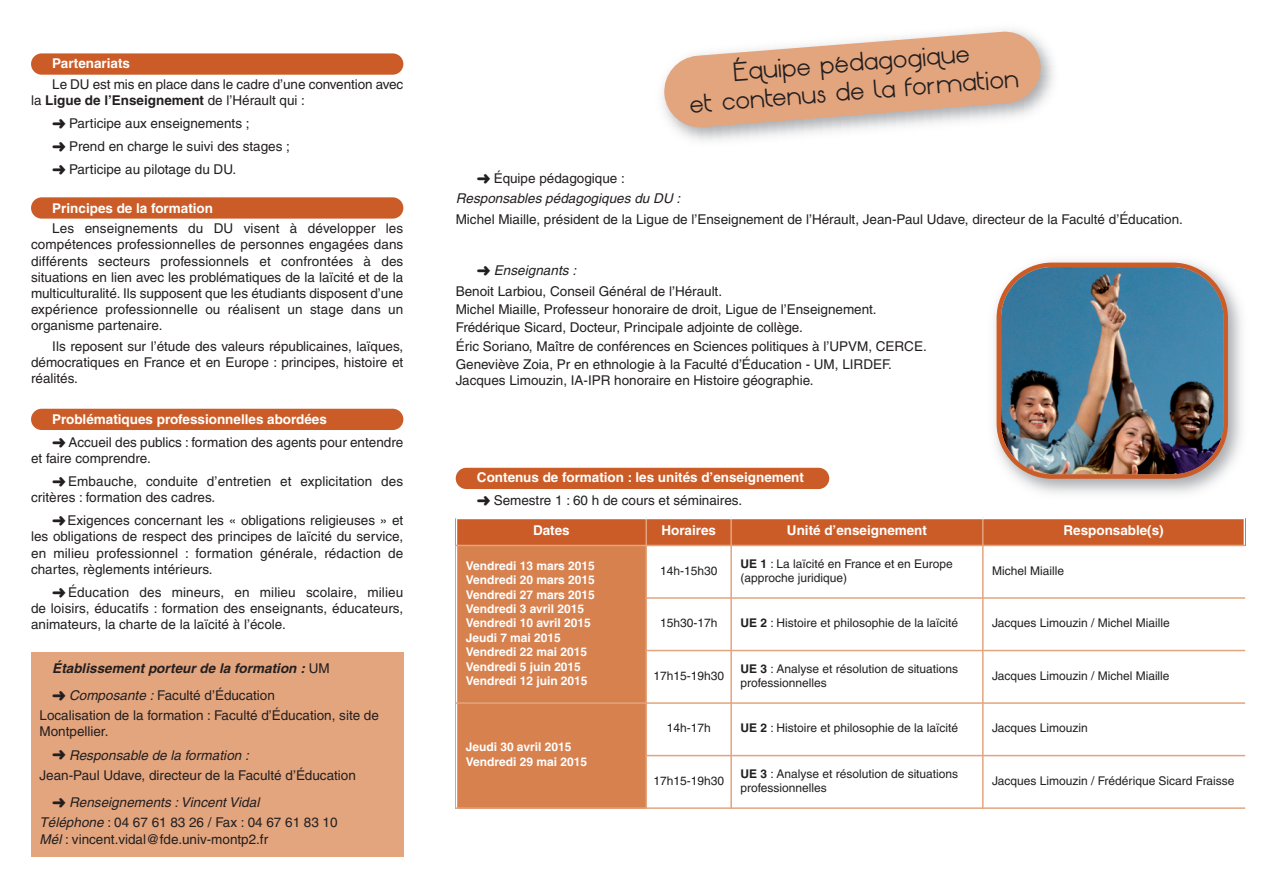
<style>
.page{position:relative;width:1263px;height:893px;background:#fff}
.page>*{position:absolute;margin:0;border:0;box-sizing:border-box;transform-origin:0 0}
.t1{font:800 18px/28.8px "Origin";color:#231f20;text-align:center}
.t2{font:13.5px/16.2px "Helvetica";color:#231f20}
.t3{font:700 13.5px/23.1px "Helvetica";color:#fff}
.t4{font:italic 13.5px/20.2px "Helvetica";color:#231f20}
.t5{font:italic 700 13.5px/27.3px "Helvetica";color:#231f20}
.t6{font:12px/14.4px "Helvetica";color:#231f20}
.t7{font:700 12px/14.4px "Helvetica";color:#fff}
.s1{font-weight:700}
.s2{font-weight:700;color:#fff}
.s3{font-weight:400;font-style:normal}
.s4{font-weight:400}
.s5{font-style:italic}
.s6{font-style:normal}
.s7{color:#231f20}
.s8{font-weight:400;color:#231f20}
</style>
<div class="page">
<svg style="left:663px;top:30px;width:379px;height:99px"></svg>
<div style="left:31px;top:53px;width:372px;height:22px;background:#cb5c27;border-radius:11px"></div>
<div style="left:456px;top:468px;width:373px;height:21px;background:#cb5c27;border-radius:11px"></div>
<div style="left:31px;top:197px;width:372px;height:22px;background:#cb5c27;border-radius:11px"></div>
<div style="left:31px;top:409px;width:372px;height:21px;background:#cb5c27;border-radius:11px"></div>
<div style="left:31px;top:653px;width:372px;height:204px;background:#e3a57e"></div>
<img style="left:996px;top:263px;width:232px;height:216px">
<div style="left:456px;top:518px;width:190px;height:27px;background:#cb5c27"></div>
<div style="left:646px;top:518px;width:85px;height:27px;background:#cb5c27"></div>
<div style="left:731px;top:518px;width:252px;height:27px;background:#cb5c27"></div>
<div style="left:983px;top:518px;width:262px;height:27px;background:#cb5c27"></div>
<div style="left:456px;top:545px;width:190px;height:158px;background:#d7814f"></div>
<div style="left:456px;top:703px;width:190px;height:105px;background:#d7814f"></div>
<hr style="left:456px;top:518px;width:1px;height:291px;background:#fff">
<hr style="left:645px;top:518px;width:2px;height:291px;background:#e3a57e">
<hr style="left:730px;top:518px;width:2px;height:291px;background:#e3a57e">
<hr style="left:982px;top:518px;width:1px;height:291px;background:#e3a57e">
<hr style="left:1244px;top:518px;width:1px;height:291px;background:#fff">
<hr style="left:456px;top:518px;width:789px;height:1px;background:#fff">
<hr style="left:456px;top:545px;width:789px;height:1px;background:#e3a57e">
<hr style="left:645px;top:597px;width:600px;height:2px;background:#e3a57e">
<hr style="left:645px;top:650px;width:600px;height:1px;background:#e3a57e">
<hr style="left:456px;top:702px;width:789px;height:2px;background:#e3a57e">
<hr style="left:645px;top:755px;width:600px;height:1px;background:#e3a57e">
<hr style="left:456px;top:807px;width:789px;height:2px;background:#e3a57e">
<p class="t3" style="left:52px;top:53px;width:79px">Partenariats</p>
<p class="t2" style="left:31px;top:77px;width:374px;text-indent:21px">Le DU est mis en place dans le cadre d’une convention avec la <span class="s1">Ligue de l’Enseignement</span> de l’Hérault qui :</p>
<p class="t2" style="left:52px;top:113px;width:239px;line-height:23px">➜ Participe aux enseignements ;<br>➜ Prend en charge le suivi des stages ; ➜ Participe au pilotage du DU.</p>
<p class="t3" style="left:52px;top:198px;width:162px">Principes de la formation</p>
<p class="t2" style="left:31px;top:222px;width:374px;text-align:justify;text-indent:21px">Les enseignements du DU visent à développer les compétences professionnelles de personnes engagées dans différents secteurs professionnels et confrontées à des situations en lien avec les problématiques de la laïcité et de la multiculturalité. Ils supposent que les étudiants disposent d’une expérience professionnelle ou réalisent un stage dans un organisme partenaire.</p>
<p class="t2" style="left:31px;top:339px;width:374px;text-align:justify;text-indent:21px">Ils reposent sur l’étude des valeurs républicaines, laïques, démocratiques en France et en Europe : principes, histoire et réalités.</p>
<p class="t2" style="left:52px;top:409px;width:353px;line-height:23.1px"><span class="s2">Problématiques professionnelles abordées<br></span>➜ Accueil des publics : formation des agents pour entendre</p>
<p class="t2" style="left:52px;top:448px;width:352px;line-height:23.1px;text-indent:-21px">et faire comprendre.<br>➜Embauche, conduite d’entretien et explicitation des</p>
<p class="t2" style="left:52px;top:487px;width:353px;line-height:23.1px;text-indent:-21px">critères : formation des cadres.<br>➜Exigences concernant les « obligations religieuses » et</p>
<p class="t2" style="left:31px;top:530px;width:374px;text-align:justify">les obligations de respect des principes de laïcité du service, en milieu professionnel : formation générale, rédaction de chartes, règlements intérieurs.</p>
<p class="t2" style="left:31px;top:585px;width:374px;text-align:justify;text-indent:21px">➜Éducation des mineurs, en milieu scolaire, milieu de loisirs, éducatifs : formation des enseignants, éducateurs, animateurs, la charte de la laïcité à l’école.</p>
<p class="t5" style="left:52px;top:655px;width:279px">Établissement porteur de la formation : <span class="s3">U M </span>➜ <span class="s4">Composante :</span><span class="s3">Faculté d’Éducation</span></p>
<p class="t2" style="left:40px;top:709px;width:341px">Localisation de la formation : Faculté d’Éducation, site de<br>Montpellier.</p>
<p class="t2" style="left:40px;top:746px;width:318px;line-height:20.2px;text-indent:13px">➜ <span class="s5">Responsable de la formation :<br></span>Jean-Paul Udave, directeur de la Faculté d’Éducation</p>
<p class="t4" style="left:40px;top:793px;width:300px;text-indent:13px">➜ Renseignements :VincentVidal<br>Téléphone<span class="s6">: 04 67 61 83 26 / Fax : 04 67 61 83 10</span></p>
<p class="t2" style="left:40px;top:832px;width:230px"><span class="s5">Mél</span>: vincent.vidal@fde.univ-montp2.fr</p>
<h1 class="t1" style="left:687px;top:62px;width:330px;rotate:-4deg">Équipe pédagogique<br>et contenus de la formation</h1>
<p class="t4" style="left:456px;top:169px;width:229px;text-indent:21px">➜ <span class="s6">Équipe pédagogique :<br></span>Responsables pédagogiques du DU :</p>
<p class="t2" style="left:456px;top:212px;width:729px">Michel Miaille, président de la Ligue de l’Enseignement de l’Hérault, Jean-Paul Udave, directeur de la Faculté d’Éducation.</p>
<p class="t2" style="left:456px;top:261px;width:268px;line-height:20.5px;text-indent:21px">➜ <span class="s5">Enseignants :<br></span>Benoit Larbiou, Conseil Général de l’Hérault.</p>
<p class="t2" style="left:456px;top:301px;width:473px;line-height:18.3px">Michel Miaille, Professeur honoraire de droit, Ligue de l’Enseignement.<br>Frédérique Sicard, Docteur, Principale adjointe de collège.<br>Éric Soriano, Maître de conférences en Sciences politiques à l’UPVM, CERCE.<br>Geneviève Zoia, Pr en ethnologie à la Faculté d’Éducation - UM, LIRDEF.</p>
<p class="t2" style="left:456px;top:373px;width:359px">Jacques Limouzin, IA-IPR honoraire en Histoire géographie.</p>
<p class="t3" style="left:477px;top:467px;width:329px">Contenus de formation : les unités d’enseignement <span class="s7">➜</span> <span class="s8">Semestre 1 : 60 h de cours et séminaires.</span></p>
<p class="t3" style="left:533px;top:520px;width:38px">Dates</p>
<p class="t3" style="left:661px;top:520px;width:56px">Horaires</p>
<p class="t3" style="left:787px;top:520px;width:142px">Unité d’enseignement</p>
<p class="t3" style="left:1063px;top:520px;width:102px">Responsable(s)</p>
<p class="t7" style="left:466px;top:559px;width:131px">Vendredi 13 mars 2015<br>Vendredi 20 mars 2015<br>Vendredi 27 mars 2015<br>Vendredi 3 avril 2015<br>Vendredi 10 avril 2015<br>Jeudi 7 mai 2015<br>Vendredi 22 mai 2015<br>Vendredi 5 juin 2015<br>Vendredi 12 juin 2015</p>
<p class="t6" style="left:660px;top:565px;width:59px">14h-15h30</p>
<p class="t6" style="left:740px;top:557px;width:214px"><span class="s1">UE 1</span> : La laïcité en France et en Europe (approche juridique)</p>
<p class="t6" style="left:992px;top:565px;width:73px">Michel Miaille</p>
<p class="t6" style="left:660px;top:617px;width:59px">15h30-17h</p>
<p class="t6" style="left:740px;top:617px;width:219px"><span class="s1">UE 2</span> : Histoire et philosophie de la laïcité</p>
<p class="t6" style="left:992px;top:617px;width:179px">Jacques Limouzin / Michel Miaille</p>
<p class="t6" style="left:653px;top:670px;width:72px">17h15-19h30</p>
<p class="t6" style="left:740px;top:662px;width:219px"><span class="s1">UE 3</span> : Analyse et résolution de situations professionnelles</p>
<p class="t6" style="left:992px;top:670px;width:179px">Jacques Limouzin / Michel Miaille</p>
<p class="t7" style="left:466px;top:741px;width:123px">Jeudi 30 avril 2015<br>Vendredi 29 mai 2015</p>
<p class="t6" style="left:667px;top:722px;width:45px">14h-17h</p>
<p class="t6" style="left:740px;top:722px;width:219px"><span class="s1">UE 2</span> : Histoire et philosophie de la laïcité</p>
<p class="t6" style="left:992px;top:722px;width:97px">Jacques Limouzin</p>
<p class="t6" style="left:653px;top:775px;width:72px">17h15-19h30</p>
<p class="t6" style="left:740px;top:767px;width:219px"><span class="s1">UE 3</span> : Analyse et résolution de situations professionnelles</p>
<p class="t6" style="left:992px;top:775px;width:244px">Jacques Limouzin / Frédérique Sicard Fraisse</p>
</div>
